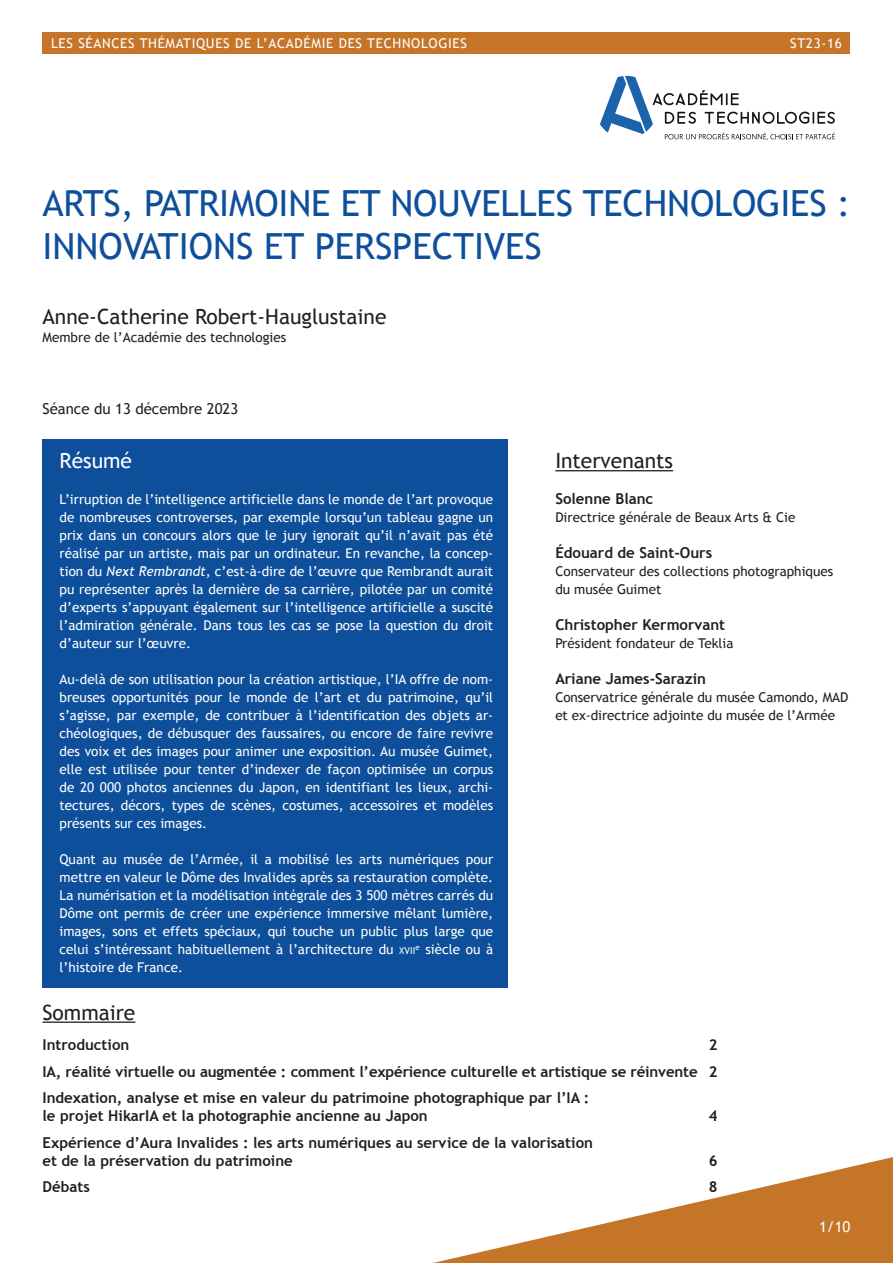
<style>
.page{position:relative;width:893px;height:1263px;background:#fff}
.page>*{position:absolute;margin:0;border:0;box-sizing:border-box;transform-origin:0 0}
.t1{font:36px/43.2px "Trebuchet MS";letter-spacing:-.005em;color:#0e4f9b}
.t2{font:21px "Trebuchet MS";color:#231f20}
.t3{font:21px "Trebuchet MS";color:#fff}
.t4{font:700 15px/26.5px "Trebuchet MS";color:#231f20;text-align:justify}
.t5{font:15px "Trebuchet MS";color:#231f20}
.t6{font:15px "Trebuchet MS";color:#fff}
.t7{font:13.5px/18px "Trebuchet MS";color:#fff;text-align:justify}
.t8{font:13.5px/18px "Trebuchet MS";color:#231f20}
.t9{font:13.5px "Trebuchet MS";letter-spacing:.05em;color:#fff}
.s1{font-style:italic}
.s2{font-size:9.45px}
</style>
<div class="page">
<svg style="left:433px;top:1157px;width:460px;height:106px"></svg>
<div style="left:43px;top:33px;width:807px;height:21px;background:#c57527"></div>
<svg style="left:600px;top:76px;width:235px;height:64px"></svg>
<div style="left:43px;top:440px;width:465px;height:45px;background:#0e4f9b"></div>
<div style="left:43px;top:481px;width:465px;height:183px;background:#0e4f9b"></div>
<div style="left:43px;top:661px;width:465px;height:183px;background:#0e4f9b"></div>
<div style="left:43px;top:841px;width:465px;height:147px;background:#0e4f9b"></div>
<hr style="left:555px;top:470px;width:118px;height:1px;background:#231f20">
<hr style="left:43px;top:1021px;width:92px;height:2px;background:#231f20">
<p class="t9" style="left:51px;top:36px;width:417px">LES SÉANCES THÉMATIQUES DE L’ACADÉMIE DES TECHNOLOGIES</p>
<p class="t7" style="left:790px;top:35px;width:53px">ST23-16</p>
<h1 class="t1" style="left:43px;top:182px;width:809px">ARTS, PATRIMOINE ET NOUVELLES TECHNOLOGIES :<br>INNOVATIONS ET PERSPECTIVES</h1>
<h2 class="t2" style="left:43px;top:304px;width:345px">Anne-Catherine Robert-Hauglustaine</h2>
<p class="t8" style="left:43px;top:328px;width:245px">Membre de l’Académie des technologies</p>
<p class="t5" style="left:43px;top:400px;width:197px">Séance du 13 décembre 2023</p>
<h2 class="t3" style="left:60px;top:448px;width:74px">Résumé</h2>
<p class="t7" style="left:60px;top:490px;width:435px">L’irruption de l’intelligence artificielle dans le monde de l’art provoque de nombreuses controverses, par exemple lorsqu’un tableau gagne un prix dans un concours alors que le jury ignorait qu’il n’avait pas été réalisé par un artiste, mais par un ordinateur. En revanche, la concep&shy;tion du <span class="s1">Next Rembrandt</span>, c’est-à-dire de l’œuvre que Rembrandt aurait pu représenter après la dernière de sa carrière, pilotée par un comité d’experts s’appuyant également sur l’intelligence artificielle a suscité l’admiration générale. Dans tous les cas se pose la question du droit d’auteur sur l’œuvre.</p>
<p class="t7" style="left:60px;top:670px;width:435px">Au-delà de son utilisation pour la création artistique, l’IA offre de nom&shy;breuses opportunités pour le monde de l’art et du patrimoine, qu’il s’agisse, par exemple, de contribuer à l’identification des objets ar&shy;chéologiques, de débusquer des faussaires, ou encore de faire revivre des voix et des images pour animer une exposition. Au musée Guimet, elle est utilisée pour tenter d’indexer de façon optimisée un corpus de 20 000 photos anciennes du Japon, en identifiant les lieux, archi&shy;tectures, décors, types de scènes, costumes, accessoires et modèles présents sur ces images.</p>
<p class="t7" style="left:60px;top:850px;width:435px">Quant au musée de l’Armée, il a mobilisé les arts numériques pour mettre en valeur le Dôme des Invalides après sa restauration complète.<br>La numérisation et la modélisation intégrale des 3 500 mètres carrés du Dôme ont permis de créer une expérience immersive mêlant lumière, images, sons et effets spéciaux, qui touche un public plus large que celui s’intéressant habituellement à l’architecture du <span class="s2">xvii</span><sup>e</sup> siècle ou à l’histoire de France.</p>
<h2 class="t2" style="left:555px;top:448px;width:119px">Intervenants</h2>
<p class="t4" style="left:555px;top:485px;width:99px">Solenne Blanc</p>
<p class="t8" style="left:555px;top:508px;width:242px">Directrice générale de Beaux Arts &amp; Cie</p>
<p class="t4" style="left:555px;top:539px;width:158px">Édouard de Saint-Ours</p>
<p class="t8" style="left:555px;top:562px;width:279px">Conservateur des collections photographiques du musée Guimet</p>
<p class="t4" style="left:555px;top:611px;width:171px">Christopher Kermorvant</p>
<p class="t8" style="left:555px;top:634px;width:180px">Président fondateur de Teklia</p>
<p class="t4" style="left:555px;top:665px;width:152px">Ariane James-Sarazin</p>
<p class="t8" style="left:555px;top:688px;width:295px">Conservatrice générale du musée Camondo, MAD et ex-directrice adjointe du musée de l’Armée</p>
<h2 class="t2" style="left:43px;top:1000px;width:94px">Sommaire</h2>
<p class="t4" style="left:43px;top:1032px;width:88px">Introduction</p>
<p class="t4" style="left:43px;top:1032px;width:677px;text-indent:666px">2<br>IA, réalité virtuelle ou augmentée : comment l’expérience culturelle et artistique se réinvente 2<br>Indexation, analyse et mise en valeur du patrimoine photographique par l’IA :</p>
<p class="t4" style="left:43px;top:1103px;width:387px">le projet HikarIA et la photographie ancienne au Japon</p>
<p class="t4" style="left:709px;top:1103px;width:10px">4</p>
<p class="t4" style="left:43px;top:1133px;width:552px;line-height:18px">Expérience d’Aura Invalides : les arts numériques au service de la valorisation et de la préservation du patrimoine</p>
<p class="t4" style="left:709px;top:1147px;width:10px">6</p>
<p class="t4" style="left:43px;top:1174px;width:49px">Débats</p>
<p class="t4" style="left:709px;top:1174px;width:10px">8</p>
<p class="t6" style="left:819px;top:1218px;width:33px">1/10</p>
</div>
